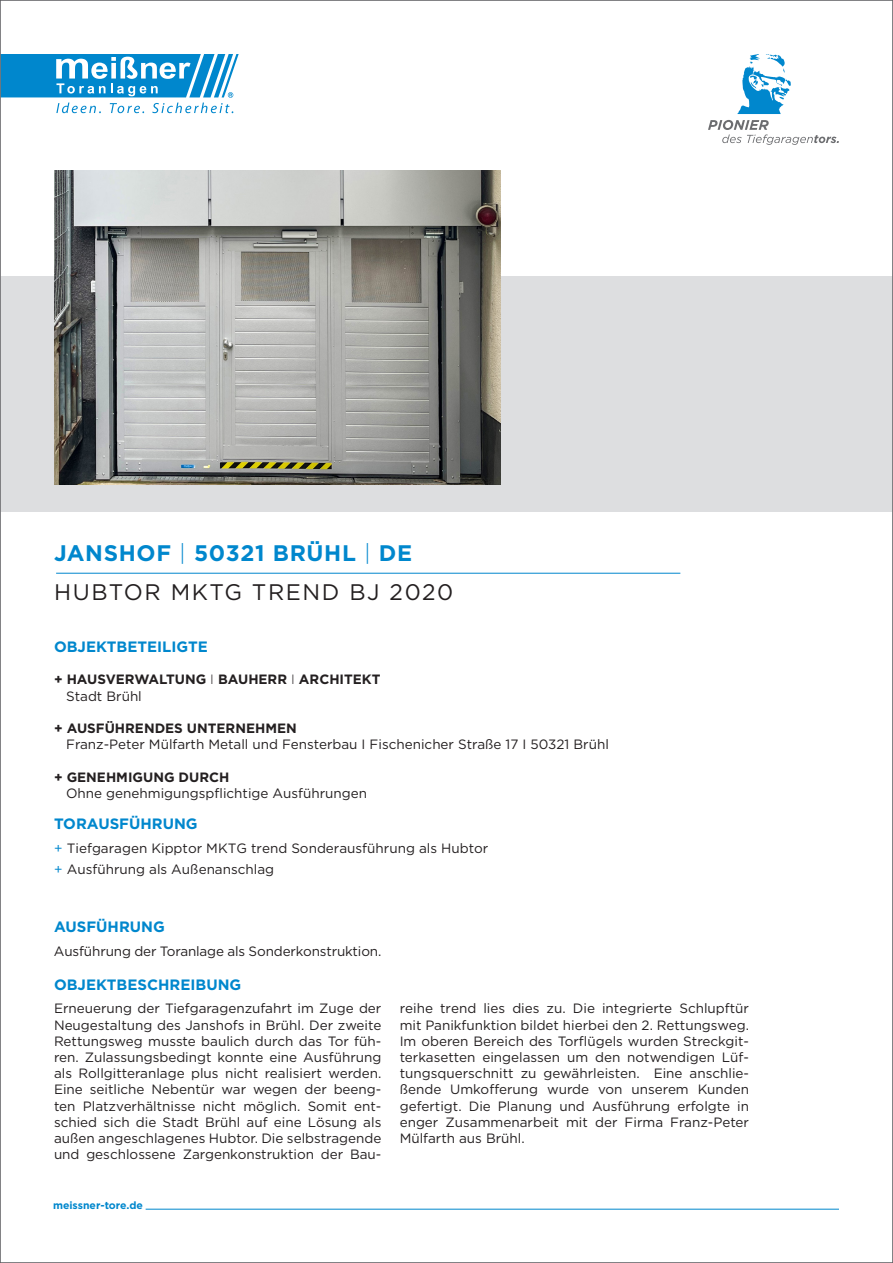
<style>
.page{position:relative;width:893px;height:1263px;background:#fff}
.page>*{position:absolute;margin:0;border:0;box-sizing:border-box;transform-origin:0 0}
.t1{font:22.5px/39px "Gotham";letter-spacing:.07em;color:#231f20}
.t2{font:700 15px "Gotham";color:#0087cd}
.t3{font:13.5px/16.2px "Gotham";color:#231f20;text-align:justify}
.t4{font:700 13.5px/16.2px "Gotham";color:#231f20}
.t5{font:700 10.5px "Gotham";color:#0087cd}
.s1{font-weight:700;color:#0087cd}
.s2{font-weight:300;color:#0087cd}
.s3{font-weight:300}
.s4{font-weight:400}
.s5{color:#0087cd}
</style>
<div class="page">
<div style="left:0;top:276px;width:893px;height:236px;background:#dddee0"></div>
<img style="left:54px;top:171px;width:446px;height:313px">
<svg style="left:2px;top:54px;width:237px;height:59px"></svg>
<svg style="left:708px;top:120px;width:131px;height:25px"></svg>
<svg style="left:737px;top:54px;width:54px;height:60px"></svg>
<hr style="left:56px;top:573px;width:624px;height:1px;background:#0087cd">
<hr style="left:146px;top:1209px;width:693px;height:1px;background:#0087cd">
<h1 class="t1" style="left:54px;top:533px;width:401px"><span class="s1">JANSHOF</span> <span class="s2">|</span> <span class="s1">50321 BRÜHL</span> <span class="s2">|</span> <span class="s1">DE<br></span>HUBTOR MKTG TREND BJ 2020</h1>
<p class="t2" style="left:54px;top:637px;width:156px">OBJEKTBETEILIGTE</p>
<p class="t4" style="left:66px;top:671px;width:316px;text-indent:-12px">+ HAUSVERWALTUNG <span class="s3">I</span> BAUHERR <span class="s3">I</span> ARCHITEKT<br><span class="s4">Stadt Brühl</span></p>
<p class="t4" style="left:54px;top:720px;width:244px">+ AUSFÜHRENDES UNTERNEHMEN</p>
<p class="t3" style="left:66px;top:736px;width:544px">Franz-Peter Mülfarth Metall und Fensterbau I Fischenicher Straße 17 I 50321 Brühl</p>
<p class="t4" style="left:54px;top:769px;width:177px">+ GENEHMIGUNG DURCH</p>
<p class="t3" style="left:66px;top:785px;width:302px">Ohne genehmigungspflichtige Ausführungen</p>
<p class="t2" style="left:54px;top:814px;width:145px">TORAUSFÜHRUNG</p>
<p class="t3" style="left:54px;top:838px;width:436px;line-height:21px"><span class="s5">+</span> Tiefgaragen Kipptor MKTG trend Sonderausführung als Hubtor <span class="s5">+</span> Ausführung als Außenanschlag</p>
<p class="t2" style="left:54px;top:916px;width:112px">AUSFÜHRUNG</p>
<p class="t3" style="left:54px;top:942px;width:329px">Ausführung der Toranlage als Sonderkonstruktion.</p>
<p class="t2" style="left:54px;top:974px;width:189px">OBJEKTBESCHREIBUNG</p>
<p class="t3" style="left:54px;top:1000px;width:329px">Erneuerung der Tiefgaragenzufahrt im Zuge der Neugestaltung des Janshofs in Brühl. Der zweite Rettungsweg musste baulich durch das Tor füh&shy;ren. Zulassungsbedingt konnte eine Ausführung als Rollgitteranlage plus nicht realisiert werden.<br>Eine seitliche Nebentür war wegen der beeng&shy;ten Platzverhältnisse nicht möglich. Somit ent&shy;schied sich die Stadt Brühl auf eine Lösung als außen angeschlagenes Hubtor. Die selbstragende und geschlossene Zargenkonstruktion der Bau-</p>
<p class="t3" style="left:400px;top:1000px;width:351px">reihe trend lies dies zu. Die integrierte Schlupftür mit Panikfunktion bildet hierbei den 2. Rettungsweg.<br>Im oberen Bereich des Torflügels wurden Streckgit&shy;terkasetten eingelassen um den notwendigen Lüf&shy;tungsquerschnitt zu gewährleisten. Eine anschlie&shy;ßende Umkofferung wurde von unserem Kunden gefertigt. Die Planung und Ausführung erfolgte in enger Zusammenarbeit mit der Firma Franz-Peter Mülfarth aus Brühl.</p>
<p class="t5" style="left:53px;top:1198px;width:91px">meissner-tore.de</p>
</div>
